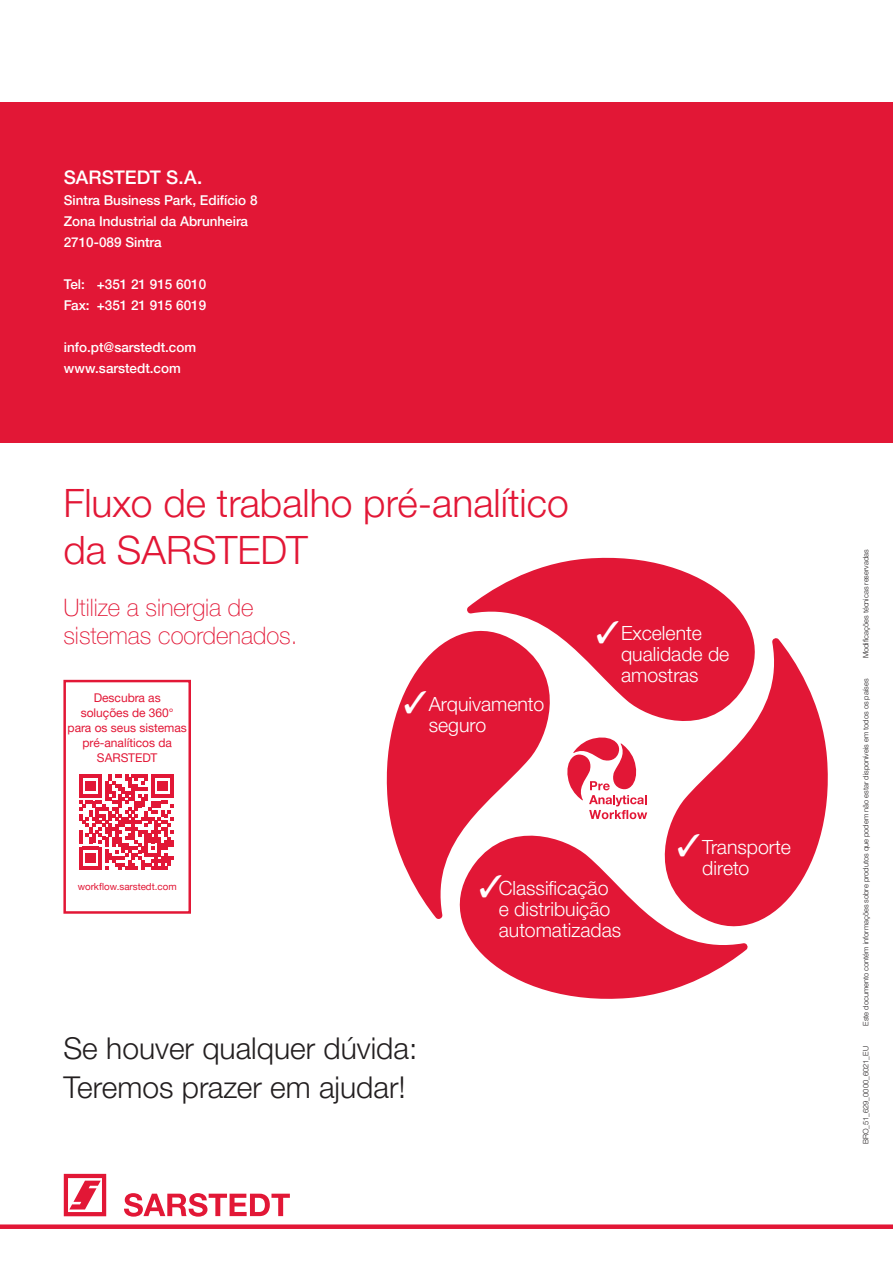
<style>
.page{position:relative;width:893px;height:1263px;background:#fff}
.page>*{position:absolute;margin:0;border:0;box-sizing:border-box;transform-origin:0 0}
.t1{font:300 39px/46.8px "Helvetica Neue LTW1 G";color:#e21736}
.t2{font:300 30px/39px "Helvetica Neue LTW1 G";color:#231f20}
.t3{font:100 24px/28.5px "Helvetica Neue LTW1 G";color:#e21736}
.t4{font:300 19.5px/21px "Helvetica Neue LTW1 G";color:#fff}
.t5{font:500 18.75px "Helvetica Neue LTW1 G";color:#fff}
.t6{font:500 13.5px/21px "Helvetica Neue LTW1 G";color:#fff}
.t7{font:12px/15px "Helvetica Neue LTW1 G";color:#e21736;text-align:center}
.t8{font:9.75px "Helvetica Neue LTW1 G";color:#e21736}
.t9{font:300 7.5px "Helvetica Neue LTW1 G";color:#231f20}
</style>
<div class="page">
<div style="left:0;top:1224px;width:893px;height:5px;background:#e21736"></div>
<svg style="left:64px;top:1174px;width:42px;height:42px"></svg>
<svg style="left:124px;top:1193px;width:166px;height:23px"></svg>
<div style="left:0;top:102px;width:893px;height:340px;background:#e21736"></div>
<svg style="left:673px;top:655px;width:155px;height:270px;fill:#e21736"></svg>
<svg style="left:485px;top:557px;width:305px;height:181px;fill:#e21736"></svg>
<svg style="left:462px;top:818px;width:287px;height:181px;fill:#e21736"></svg>
<svg style="left:386px;top:595px;width:181px;height:325px;fill:#e21736"></svg>
<svg style="left:566px;top:737px;width:83px;height:82px"></svg>
<div style="left:63px;top:680px;width:128px;height:234px;border:2px solid #e21736"></div>
<svg style="left:79px;top:774px;width:95px;height:95px"></svg>
<svg style="left:678px;top:834px;width:22px;height:22px"></svg>
<svg style="left:597px;top:621px;width:21px;height:22px"></svg>
<svg style="left:405px;top:691px;width:21px;height:22px"></svg>
<svg style="left:480px;top:875px;width:21px;height:22px"></svg>
<h3 class="t5" style="left:64px;top:166px;width:140px">SARSTEDT S.A.</h3>
<h3 class="t6" style="left:64px;top:190px;width:195px">Sintra Business Park, Edifício 8<br>Zona Industrial da Abrunheira<br>2710-089 Sintra</h3>
<h3 class="t6" style="left:64px;top:274px;width:144px">Tel: +351 21 915 6010<br>Fax: +351 21 915 6019</h3>
<h3 class="t6" style="left:64px;top:337px;width:134px">info.pt@sarstedt.com www.sarstedt.com</h3>
<h1 class="t1" style="left:63px;top:479px;width:507px">Fluxo de trabalho pré-analítico da SARSTEDT</h1>
<h3 class="t3" style="left:63px;top:593px;width:236px">Utilize a sinergia de sistemas coordenados.</h3>
<h3 class="t7" style="left:68px;top:690px;width:121px">Descubra as<br>soluções de 360° para os seus sistemas pré-analíticos da<br>SARSTEDT</h3>
<h3 class="t4" style="left:429px;top:693px;width:117px">Arquivamento seguro</h3>
<h3 class="t4" style="left:621px;top:623px;width:110px">Excelente qualidade de amostras</h3>
<h3 class="t4" style="left:702px;top:836px;width:90px">Transporte direto</h3>
<h3 class="t8" style="left:78px;top:880px;width:100px">workflow.sarstedt.com</h3>
<h2 class="t2" style="left:63px;top:1029px;width:355px">Se houver qualquer dúvida:<br>Teremos prazer em ajudar!</h2>
<h3 class="t4" style="left:499px;top:877px;width:124px">Classificação e distribuição automatizadas</h3>
<p class="t9" style="left:861px;top:658px;width:110px;rotate:-90deg">Modificações técnicas reservadas</p>
<p class="t9" style="left:861px;top:1026px;width:348px;rotate:-90deg">Este documento contém informações sobre produtos que podem não estar disponíveis em todos os países</p>
<p class="t9" style="left:861px;top:1144px;width:100px;rotate:-90deg">BRO_51_629_0000_6021_EU</p>
</div>
